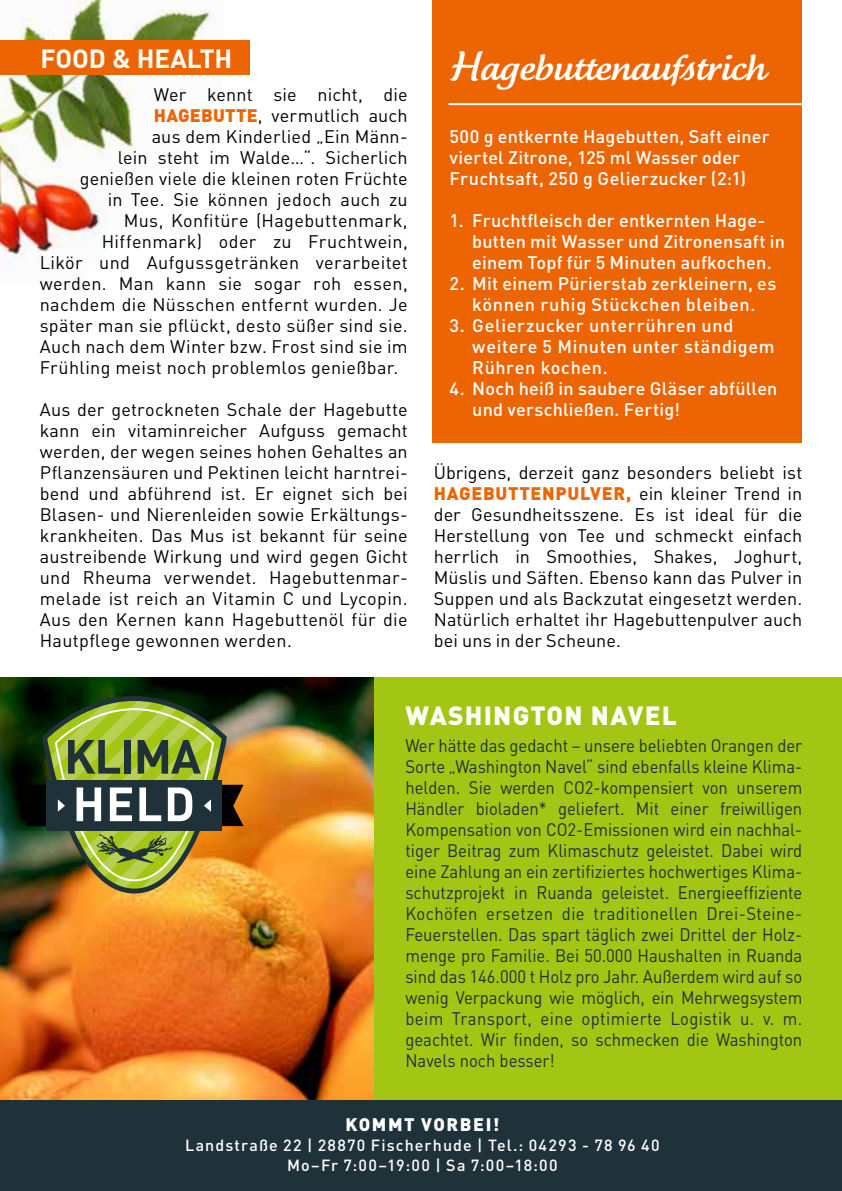
<style>
.page{position:relative;width:842px;height:1191px;background:#fff}
.page>*{position:absolute;margin:0;border:0;box-sizing:border-box;transform-origin:0 0}
.t1{font:40px "Tartine Script";color:#fff}
.t2{font:900 26px "DIN";letter-spacing:.05em;color:#fff}
.t3{font:700 26px "DIN";color:#fff}
.t4{font:18px/21px "DIN";letter-spacing:.02em;color:#000;text-align:justify}
.t5{font:18px/21px "DIN";color:#203239;text-align:justify;scale:.92 1}
.t6{font:500 18px/21px "DIN";letter-spacing:.015em;color:#fff}
.t7{font:500 18px/21px "DIN";letter-spacing:.035em;color:#fff}
.t8{font:900 18px "DIN";letter-spacing:.085em;color:#fff}
.t9{font:500 16px/20px "DIN";letter-spacing:.075em;color:#fff;text-align:center}
.s1{font-weight:900;color:#ec6502}
</style>
<div class="page">
<img style="left:0;top:677px;width:375px;height:423px">
<div style="left:375px;top:677px;width:467px;height:428px;background:#a2c613"></div>
<div style="left:0;top:1100px;width:842px;height:91px;background:#203239"></div>
<div style="left:433px;top:0;width:369px;height:442px;background:#ec6502"></div>
<img style="left:0;top:0;width:224px;height:260px">
<div style="left:0;top:41px;width:249px;height:34px;background:#ec6502"></div>
<hr style="left:449px;top:103px;width:380px;height:2px;background:#fff">
<img style="left:25px;top:696px;width:219px;height:197px">
<h2 class="t3" style="left:41px;top:41px;width:193px">FOOD &amp; HEALTH</h2>
<p class="t4" style="left:154px;top:84px;width:255px">Wer kennt sie nicht, die</p>
<p class="t4" style="left:154px;top:105px;width:256px"><span class="s1">HAGEBUTTE</span>, vermutlich auch</p>
<p class="t4" style="left:152px;top:126px;width:257px">aus dem Kinderlied „Ein Männ-</p>
<p class="t4" style="left:118px;top:147px;width:291px">lein steht im Walde…“. Sicherlich</p>
<p class="t4" style="left:80px;top:168px;width:329px">genießen viele die kleinen roten Früchte</p>
<p class="t4" style="left:108px;top:189px;width:302px">in Tee. Sie können jedoch auch zu</p>
<p class="t4" style="left:124px;top:210px;width:285px">Mus, Konfitüre (Hagebuttenmark,</p>
<p class="t4" style="left:102px;top:231px;width:308px">Hiffenmark) oder zu Fruchtwein,</p>
<p class="t4" style="left:40px;top:252px;width:370px">Likör und Aufgussgetränken verarbeitet</p>
<p class="t4" style="left:40px;top:273px;width:370px">werden. Man kann sie sogar roh essen,</p>
<p class="t4" style="left:40px;top:294px;width:370px">nachdem die Nüsschen entfernt wurden. Je</p>
<p class="t4" style="left:40px;top:315px;width:370px">später man sie pflückt, desto süßer sind sie.</p>
<p class="t4" style="left:40px;top:336px;width:370px">Auch nach dem Winter bzw. Frost sind sie im</p>
<p class="t4" style="left:40px;top:357px;width:360px">Frühling meist noch problemlos genießbar.</p>
<p class="t4" style="left:40px;top:399px;width:370px">Aus der getrockneten Schale der Hagebutte kann ein vitaminreicher Aufguss gemacht werden, der wegen seines hohen Gehaltes an Pflanzensäuren und Pektinen leicht harntrei&shy;bend und abführend ist. Er eignet sich bei Blasen- und Nierenleiden sowie Erkältungs&shy;krankheiten. Das Mus ist bekannt für seine austreibende Wirkung und wird gegen Gicht und Rheuma verwendet. Hagebuttenmar&shy;melade ist reich an Vitamin C und Lycopin.<br>Aus den Kernen kann Hagebuttenöl für die Hautpflege gewonnen werden.</p>
<h1 class="t1" style="left:449px;top:44px;width:319px">Hagebuttenaufstrich</h1>
<p class="t6" style="left:450px;top:125px;width:321px">500 g entkernte Hagebutten, Saft einer viertel Zitrone, 125 ml Wasser oder<br>Fruchtsaft, 250 g Gelierzucker (2:1)</p>
<p class="t6" style="left:472px;top:209px;width:314px;text-indent:-23px">1. Fruchtfleisch der entkernten Hage&shy;butten mit Wasser und Zitronensaft in einem Topf für 5 Minuten aufkochen.</p>
<p class="t6" style="left:450px;top:272px;width:328px;text-align:center">2. Mit einem Pürierstab zerkleinern, es können ruhig Stückchen bleiben.</p>
<p class="t7" style="left:472px;top:314px;width:304px;text-indent:-23px">3. Gelierzucker unterrühren und weitere 5 Minuten unter ständigem<br>Rühren kochen.</p>
<p class="t6" style="left:472px;top:377px;width:307px;text-indent:-23px">4. Noch heiß in saubere Gläser abfüllen und verschließen. Fertig!</p>
<p class="t4" style="left:434px;top:462px;width:370px">Übrigens, derzeit ganz besonders beliebt ist <span class="s1">HAGEBUTTENPULVER,</span> ein kleiner Trend in der Gesundheitsszene. Es ist ideal für die Herstellung von Tee und schmeckt einfach herrlich in Smoothies, Shakes, Joghurt, Müslis und Säften. Ebenso kann das Pulver in Suppen und als Backzutat eingesetzt werden.<br>Natürlich erhaltet ihr Hagebuttenpulver auch bei uns in der Scheune.</p>
<h2 class="t2" style="left:405px;top:698px;width:273px">WASHINGTON NAVEL</h2>
<p class="t5" style="left:405px;top:735px;width:433px">Wer hätte das gedacht – unsere beliebten Orangen der Sorte „Washington Navel“ sind ebenfalls kleine Klima&shy;helden. Sie werden CO2-kompensiert von unserem Händler bioladen* geliefert. Mit einer freiwilligen Kompensation von CO2-Emissionen wird ein nachhal&shy;tiger Beitrag zum Klimaschutz geleistet. Dabei wird eine Zahlung an ein zertifiziertes hochwertiges Klima&shy;schutzprojekt in Ruanda geleistet. Energieeffiziente Kochöfen ersetzen die traditionellen Drei-Steine-Feuerstellen. Das spart täglich zwei Drittel der Holz&shy;menge pro Familie. Bei 50.000 Haushalten in Ruanda sind das 146.000 t Holz pro Jahr. Außerdem wird auf so wenig Verpackung wie möglich, ein Mehrwegsystem beim Transport, eine optimierte Logistik u. v. m. geachtet. Wir finden, so schmecken die Washington Navels noch besser!</p>
<p class="t8" style="left:346px;top:1112px;width:155px">KOMMT VORBEI!</p>
<p class="t9" style="left:185px;top:1134px;width:476px">Landstraße 22 | 28870 Fischerhude | Tel.: 04293 - 78 96 40<br>Mo–Fr 7:00–19:00 | Sa 7:00–18:00</p>
</div>
